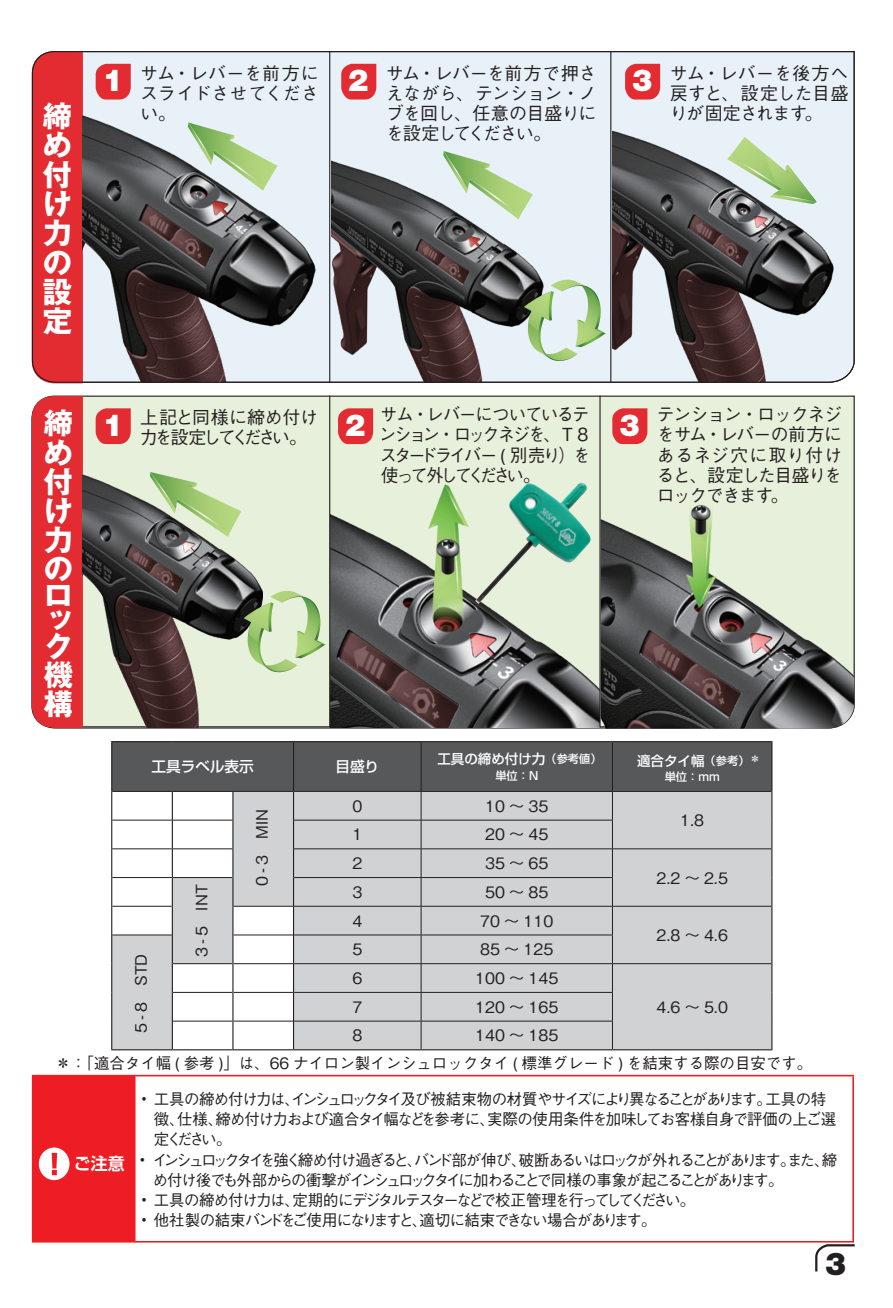
<style>
.page{position:relative;width:893px;height:1308px;background:#fff}
.page>*{position:absolute;margin:0;border:0;box-sizing:border-box;transform-origin:0 0}
.t1{font:900 31.5px "Helvetica Neue LT Std";color:#231f20}
.t2{font:900 30.38px "Helvetica Neue LT Std";color:#fff}
.t3{font:700 29.25px/29.2px "Gothic MB101 Pro";color:#fff;text-align:justify}
.t4{font:500 18px/20.2px "Gothic BBB Pro";letter-spacing:-.055em;color:#231f20;text-align:justify}
.t5{font:500 18px/20.2px "Gothic BBB Pro";letter-spacing:-.055em;color:#231f20;text-align:justify;scale:.96 1}
.t6{font:500 18px/20.2px "Gothic BBB Pro";letter-spacing:-.09em;color:#231f20}
.t7{font:700 17.1px "Shin Go Pro De";color:#fff}
.t8{font:500 15.75px/20.2px "Gothic BBB Pro";letter-spacing:-.075em;color:#231f20}
.t9{font:500 15.75px/20.2px "Gothic BBB Pro";letter-spacing:-.16em;color:#231f20}
.t10{font:500 15.75px "Gothic BBB Pro";color:#231f20}
.t11{font:500 15.75px "Gothic BBB Pro";letter-spacing:-.115em;color:#231f20}
.t12{font:500 14.62px "Shin Go Pro";color:#fff}
.t13{font:500 13.5px "Shin Go Pro";color:#fff}
.t14{font:500 11.25px "Shin Go Pro";color:#fff}
.s1{font-size:11.25px}
.s2{font-family:"Shin Go Pro";font-weight:300}
</style>
<div class="page">
<div style="left:31px;top:395px;width:824px;height:333px;background:#e7f0db"></div>
<div style="left:32px;top:396px;width:51px;height:332px;background:#e22c32"></div>
<img style="left:83px;top:427px;width:179px;height:300px">
<img style="left:330px;top:455px;width:269px;height:272px">
<img style="left:601px;top:449px;width:253px;height:279px">
<img style="left:475px;top:482px;width:116px;height:122px">
<svg style="left:150px;top:472px;width:91px;height:65px;background:#b3c79d"></svg>
<svg style="left:244px;top:591px;width:81px;height:81px;background:#bdd1a6"></svg>
<hr style="left:329px;top:395px;width:1px;height:332px;background:#231f20">
<hr style="left:599px;top:395px;width:2px;height:332px;background:#231f20">
<svg style="left:31px;top:51px;width:824px;height:332px;background:#a8a1a2"></svg>
<hr style="left:329px;top:51px;width:1px;height:332px;background:#231f20">
<hr style="left:610px;top:51px;width:1px;height:332px;background:#231f20">
<div style="left:421px;top:741px;width:191px;height:50px;background:#57585a"></div>
<div style="left:612px;top:741px;width:160px;height:50px;background:#57585a"></div>
<div style="left:422px;top:792px;width:349px;height:257px;background:#d1d2d4"></div>
<hr style="left:612px;top:742px;width:1px;height:49px;background:#231f20">
<hr style="left:421px;top:791px;width:191px;height:1px;background:#231f20">
<hr style="left:612px;top:791px;width:159px;height:1px;background:#231f20">
<hr style="left:421px;top:819px;width:192px;height:1px;background:#231f20">
<hr style="left:421px;top:848px;width:191px;height:1px;background:#231f20">
<hr style="left:612px;top:848px;width:159px;height:1px;background:#231f20">
<hr style="left:421px;top:877px;width:192px;height:1px;background:#231f20">
<hr style="left:421px;top:906px;width:191px;height:1px;background:#231f20">
<hr style="left:612px;top:906px;width:159px;height:1px;background:#231f20">
<hr style="left:421px;top:934px;width:192px;height:1px;background:#231f20">
<hr style="left:421px;top:963px;width:191px;height:1px;background:#231f20">
<hr style="left:612px;top:963px;width:159px;height:1px;background:#231f20">
<hr style="left:421px;top:992px;width:192px;height:1px;background:#231f20">
<hr style="left:421px;top:1020px;width:192px;height:1px;background:#231f20">
<svg style="left:612px;top:791px;width:1px;height:258px"></svg>
<hr style="left:421px;top:741px;width:191px;height:1px;background:#231f20">
<hr style="left:612px;top:741px;width:160px;height:1px;background:#231f20">
<hr style="left:771px;top:742px;width:1px;height:49px;background:#231f20">
<svg style="left:771px;top:791px;width:1px;height:258px"></svg>
<hr style="left:612px;top:1049px;width:160px;height:1px;background:#231f20">
<svg style="left:111px;top:741px;width:311px;height:308px"></svg>
<hr style="left:111px;top:1049px;width:61px;height:1px;background:#231f20">
<hr style="left:172px;top:1049px;width:61px;height:1px;background:#231f20">
<hr style="left:233px;top:1049px;width:61px;height:1px;background:#231f20">
<hr style="left:294px;top:1049px;width:127px;height:1px;background:#231f20">
<hr style="left:421px;top:1049px;width:191px;height:1px;background:#231f20">
<svg style="left:815px;top:1244px;width:40px;height:28px"></svg>
<svg style="left:96px;top:64px;width:35px;height:35px"></svg>
<svg style="left:341px;top:64px;width:35px;height:35px"></svg>
<svg style="left:625px;top:64px;width:35px;height:35px"></svg>
<svg style="left:96px;top:408px;width:35px;height:36px"></svg>
<svg style="left:338px;top:408px;width:35px;height:36px"></svg>
<svg style="left:612px;top:408px;width:35px;height:36px"></svg>
<div style="left:33px;top:1075px;width:102px;height:166px;background:#ee1d23"></div>
<hr style="left:32px;top:1076px;width:1px;height:164px;background:#ee1d23">
<hr style="left:32px;top:1074px;width:103px;height:2px;background:#ee1d23">
<hr style="left:32px;top:1240px;width:103px;height:2px;background:#ee1d23">
<hr style="left:134px;top:1076px;width:2px;height:164px;background:#ee1d23">
<hr style="left:135px;top:1074px;width:719px;height:2px;background:#ee1d23">
<hr style="left:852px;top:1076px;width:2px;height:164px;background:#ee1d23">
<hr style="left:135px;top:1240px;width:719px;height:2px;background:#ee1d23">
<div style="left:39px;top:1147px;width:31px;height:33px;background:#fff;border-radius:50%"></div>
<svg style="left:52px;top:1152px;width:5px;height:23px"></svg>
<h3 class="t3" style="left:43px;top:98px;width:30px">締め付け力の設定</h3>
<h3 class="t3" style="left:44px;top:405px;width:30px;line-height:27.9px">締め付け力のロック</h3>
<h3 class="t3" style="left:44px;top:657px;width:30px">機構</h3>
<p class="t4" style="left:140px;top:60px;width:180px">サム・レバーを前方にスライドさせてください。</p>
<p class="t4" style="left:386px;top:60px;width:212px">サム・レバーを前方で押さえながら、テンション・ノブを回し、任意の目盛りにを設定してください。</p>
<p class="t4" style="left:670px;top:60px;width:180px">サム・レバーを後方へ戻すと、設定した目盛りが固定されます。</p>
<h2 class="t2" style="left:103px;top:62px;width:22px">1</h2>
<h2 class="t2" style="left:348px;top:62px;width:22px">2</h2>
<h2 class="t2" style="left:632px;top:62px;width:22px">3</h2>
<p class="t6" style="left:140px;top:405px;width:180px">上記と同様に締め付け力を設定してください。</p>
<p class="t5" style="left:379px;top:402px;width:222px">サム・レバーについているテンション・ロックネジを、Ｔ 8スタードライバー ( 別売り）を使って外してください。</p>
<p class="t4" style="left:657px;top:402px;width:186px">テンション・ロックネジをサム・レバーの前方にあるネジ穴に取り付けると、設定した目盛りをロックできます。</p>
<h2 class="t2" style="left:103px;top:407px;width:22px">1</h2>
<h2 class="t2" style="left:345px;top:407px;width:22px">2</h2>
<h2 class="t2" style="left:619px;top:407px;width:22px">3</h2>
<p class="t12" style="left:151px;top:754px;width:104px">工具ラベル表示</p>
<p class="t12" style="left:335px;top:754px;width:45px">目盛り</p>
<p class="t13" style="left:437px;top:747px;width:166px">工具の締め付け力<span class="s1">（参考値）</span></p>
<p class="t14" style="left:495px;top:766px;width:44px">単位：N</p>
<p class="t13" style="left:624px;top:750px;width:139px">　適合タイ幅<span class="s1">（参考）</span><sup>＊</sup></p>
<p class="t14" style="left:665px;top:767px;width:56px">単位：mm</p>
<p class="t8" style="left:129px;top:1033px;width:81px;rotate:-90deg">5-8 STD</p>
<p class="t8" style="left:189px;top:957px;width:74px;rotate:-90deg">3-5 INT</p>
<p class="t8" style="left:250px;top:885px;width:78px;rotate:-90deg">0 - 3　MIN</p>
<p class="t8" style="left:352px;top:793px;width:11px">0</p>
<p class="t8" style="left:485px;top:793px;width:65px">10 ～ 35</p>
<p class="t8" style="left:352px;top:822px;width:11px">1</p>
<p class="t8" style="left:485px;top:822px;width:65px">20 ～ 45</p>
<p class="t8" style="left:352px;top:851px;width:11px">2</p>
<p class="t8" style="left:485px;top:851px;width:65px">35 ～ 65</p>
<p class="t8" style="left:352px;top:880px;width:11px">3</p>
<p class="t8" style="left:485px;top:880px;width:65px">50 ～ 85</p>
<p class="t8" style="left:352px;top:908px;width:11px">4</p>
<p class="t8" style="left:480px;top:908px;width:75px">70 ～ 110</p>
<p class="t8" style="left:680px;top:808px;width:25px">1.8</p>
<p class="t8" style="left:656px;top:865px;width:73px">2.2 ～ 2.5</p>
<p class="t8" style="left:656px;top:923px;width:73px">2.8 ～ 4.6</p>
<p class="t8" style="left:352px;top:937px;width:11px">5</p>
<p class="t8" style="left:480px;top:937px;width:75px">85 ～ 125</p>
<p class="t8" style="left:352px;top:966px;width:11px">6</p>
<p class="t8" style="left:475px;top:966px;width:85px">100 ～ 145</p>
<p class="t8" style="left:352px;top:994px;width:11px">7</p>
<p class="t8" style="left:475px;top:994px;width:85px">120 ～ 165</p>
<p class="t8" style="left:656px;top:994px;width:73px">4.6 ～ 5.0</p>
<p class="t8" style="left:352px;top:1023px;width:11px">8</p>
<p class="t8" style="left:475px;top:1023px;width:85px">140 ～ 185</p>
<p class="t10" style="left:55px;top:1050px;width:758px">＊：「適合タイ幅 ( 参考 )」は、66 ナイロン製インシュロックタイ ( 標準グレード ) を結束する際の目安です。</p>
<p class="t7" style="left:74px;top:1149px;width:53px">ご注意</p>
<p class="t8" style="left:154px;top:1086px;width:684px;text-indent:-13px"><span class="s2">•</span> 工具の締め付け力は、インシュロックタイ及び被結束物の材質やサイズにより異なることがあります。工具の特徴、仕様、締め付け力および適合タイ幅などを参考に、実際の使用条件を加味してお客様自身で評価の上ご選定ください。</p>
<p class="t9" style="left:153px;top:1147px;width:686px;text-indent:-13px"><span class="s2">•</span> インシュロックタイを強く締め付け過ぎると、バンド部が伸び、破断あるいはロックが外れることがあります。また、締め付け後でも外部からの衝撃がインシュロックタイに加わることで同様の事象が起こることがあります。</p>
<p class="t11" style="left:141px;top:1187px;width:556px"><span class="s2">•</span> 工具の締め付け力は、定期的にデジタルテスターなどで校正管理を行ってしてください。</p>
<p class="t8" style="left:141px;top:1208px;width:517px"><span class="s2">•</span> 他社製の結束バンドをご使用になりますと、適切に結束できない場合があります。</p>
<h1 class="t1" style="left:825px;top:1245px;width:23px">3</h1>
</div>
